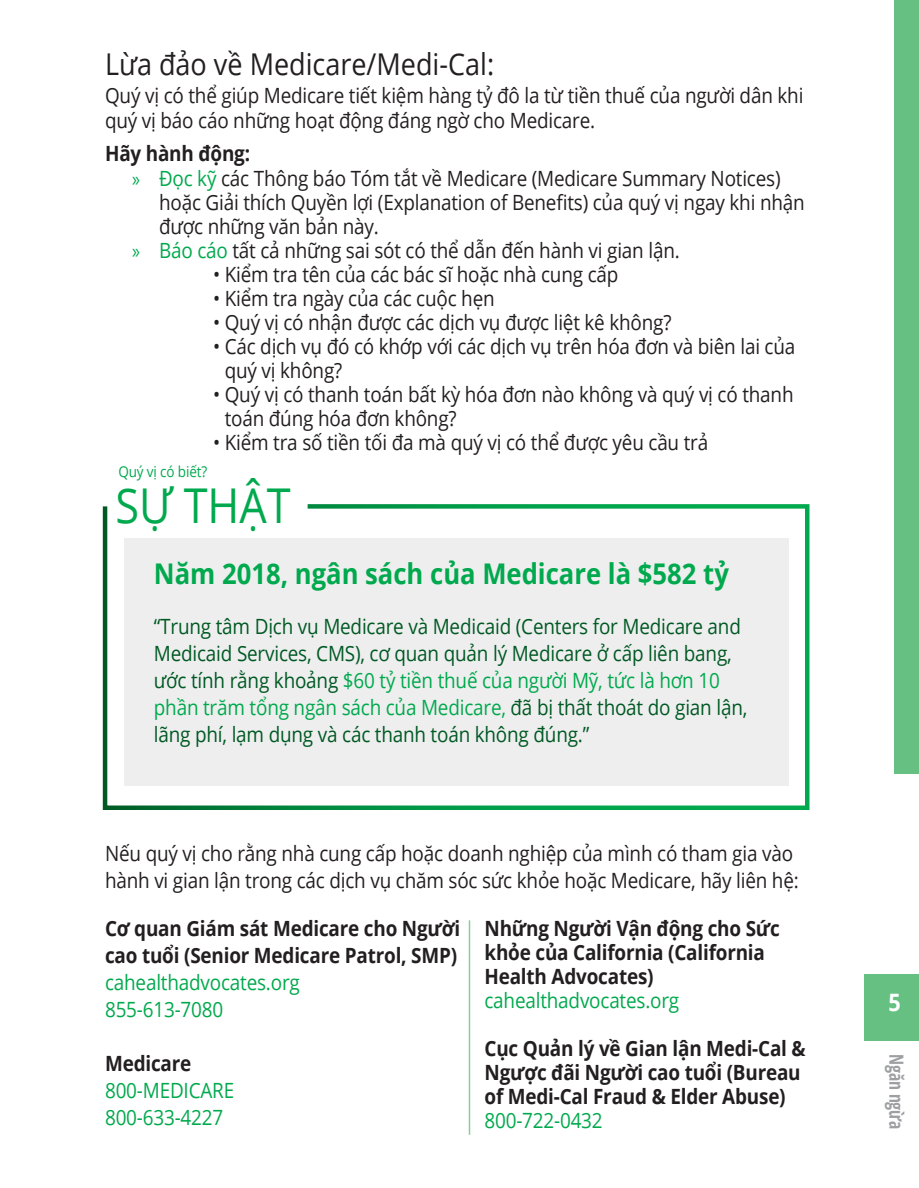
<style>
.page{position:relative;width:919px;height:1188px;background:#fff}
.page>*{position:absolute;margin:0;border:0;box-sizing:border-box;transform-origin:0 0}
.T5_32{font:48px "Open Sans";color:#00a94d;scale:.9 1}
.H1_20{font:30px "Open Sans";color:#231f20;scale:.9 1}
.T4_48{font:700 28.5px "Open Sans";color:#00a94d;scale:.9 1}
.t1{font:700 24px "Open Sans";color:#fff;scale:.9 1}
.t2{font:21px/24px "Open Sans";letter-spacing:-.01em;color:#231f20;scale:.9 1}
.t3{font:21px/27px "Open Sans";letter-spacing:-.01em;color:#005923;scale:.9 1}
.t4{font:700 21px/24px "Open Sans";letter-spacing:-.01em;color:#231f20;scale:.9 1}
.t5{font:21px "Open Sans";letter-spacing:-.01em;color:#00a94d;scale:.9 1}
.t6{font:700 condensed 19.5px "Open Sans";letter-spacing:-.01em;color:#9d9fa2;scale:.9 1}
.t7{font:15px "Open Sans";letter-spacing:-.01em;color:#00a94d;scale:.9 1}
.s1{font-family:"Myriad Pro";color:#00a94d}
.s2{color:#00a94d}
</style>
<div class="page">
<div style="left:894px;top:0;width:25px;height:773px;background:#65c082"></div>
<div style="left:864px;top:974px;width:55px;height:67px;background:#65c082"></div>
<hr style="left:469px;top:920px;width:1px;height:215px;background:#89cc9c">
<svg style="left:102px;top:504px;width:708px;height:306px"></svg>
<div style="left:124px;top:538px;width:664px;height:247px;background:#eeeeef"></div>
<p class="H1_20" style="left:105px;top:43px;width:434px">Lừa đảo về Medicare/Medi-Cal:</p>
<p class="t2" style="left:105px;top:82px;width:777px;line-height:25.5px">Quý vị có thể giúp Medicare tiết kiệm hàng tỷ đô la từ tiền thuế của người dân khi quý vị báo cáo những hoạt động đáng ngờ cho Medicare.</p>
<p class="t4" style="left:105px;top:141px;width:163px">Hãy hành động:</p>
<p class="t2" style="left:159px;top:165px;width:719px;text-indent:-27px"><span class="s1">»</span> <span class="s2">Đọc kỹ</span> các Thông báo Tóm tắt về Medicare (Medicare Summary Notices) hoặc Giải thích Quyền lợi (Explanation of Benefits) của quý vị ngay khi nhận được những văn bản này.</p>
<p class="t2" style="left:132px;top:237px;width:610px"><span class="s1">»</span> <span class="s2">Báo cáo</span> tất cả những sai sót có thể dẫn đến hành vi gian lận.</p>
<p class="t2" style="left:213px;top:261px;width:452px">• Kiểm tra tên của các bác sĩ hoặc nhà cung cấp</p>
<p class="t2" style="left:213px;top:285px;width:314px">• Kiểm tra ngày của các cuộc hẹn</p>
<p class="t2" style="left:213px;top:309px;width:511px">• Quý vị có nhận được các dịch vụ được liệt kê không?</p>
<p class="t2" style="left:225px;top:333px;width:635px;text-indent:-12px">• Các dịch vụ đó có khớp với các dịch vụ trên hóa đơn và biên lai của quý vị không?</p>
<p class="t2" style="left:225px;top:381px;width:633px;text-indent:-12px">• Quý vị có thanh toán bất kỳ hóa đơn nào không và quý vị có thanh toán đúng hóa đơn không?</p>
<p class="t2" style="left:213px;top:429px;width:552px">• Kiểm tra số tiền tối đa mà quý vị có thể được yêu cầu trả</p>
<p class="t7" style="left:118px;top:462px;width:100px">Quý vị có biết?</p>
<p class="T5_32" style="left:116px;top:472px;width:196px">SỰ THẬT</p>
<p class="T4_48" style="left:154px;top:553px;width:640px">Năm 2018, ngân sách của Medicare là $582 tỷ</p>
<p class="t3" style="left:154px;top:612px;width:661px">“Trung tâm Dịch vụ Medicare và Medicaid (Centers for Medicare and Medicaid Services, CMS), cơ quan quản lý Medicare ở cấp liên bang, ước tính rằng khoảng <span class="s2">$60 tỷ tiền thuế của người Mỹ, tức là hơn 10 phần trăm tổng ngân sách của Medicare,</span> đã bị thất thoát do gian lận, lãng phí, lạm dụng và các thanh toán không đúng.”</p>
<p class="t2" style="left:105px;top:839px;width:772px;line-height:27px">Nếu quý vị cho rằng nhà cung cấp hoặc doanh nghiệp của mình có tham gia vào hành vi gian lận trong các dịch vụ chăm sóc sức khỏe hoặc Medicare, hãy liên hệ:</p>
<p class="t4" style="left:105px;top:915px;width:396px;line-height:27px">Cơ quan Giám sát Medicare cho Người cao tuổi (Senior Medicare Patrol, SMP)</p>
<p class="t5" style="left:105px;top:968px;width:218px">cahealthadvocates.org</p>
<p class="t5" style="left:105px;top:995px;width:133px">855-613-7080</p>
<p class="t4" style="left:105px;top:1051px;width:97px">Medicare</p>
<p class="t5" style="left:105px;top:1076px;width:145px">800-MEDICARE</p>
<p class="t5" style="left:105px;top:1103px;width:133px">800-633-4227</p>
<p class="t4" style="left:484px;top:916px;width:330px">Những Người Vận động cho Sức khỏe của California (California<br>Health Advocates)</p>
<p class="t5" style="left:484px;top:986px;width:218px">cahealthadvocates.org</p>
<p class="t4" style="left:484px;top:1036px;width:358px">Cục Quản lý về Gian lận Medi-Cal &amp;<br>Ngược đãi Người cao tuổi (Bureau of Medi-Cal Fraud &amp; Elder Abuse)</p>
<p class="t5" style="left:484px;top:1106px;width:133px">800-722-0432</p>
<p class="t1" style="left:888px;top:985px;width:15px">5</p>
<p class="t6" style="left:910px;top:1054px;width:85px;rotate:90deg">Ngăn ngừa</p>
</div>
